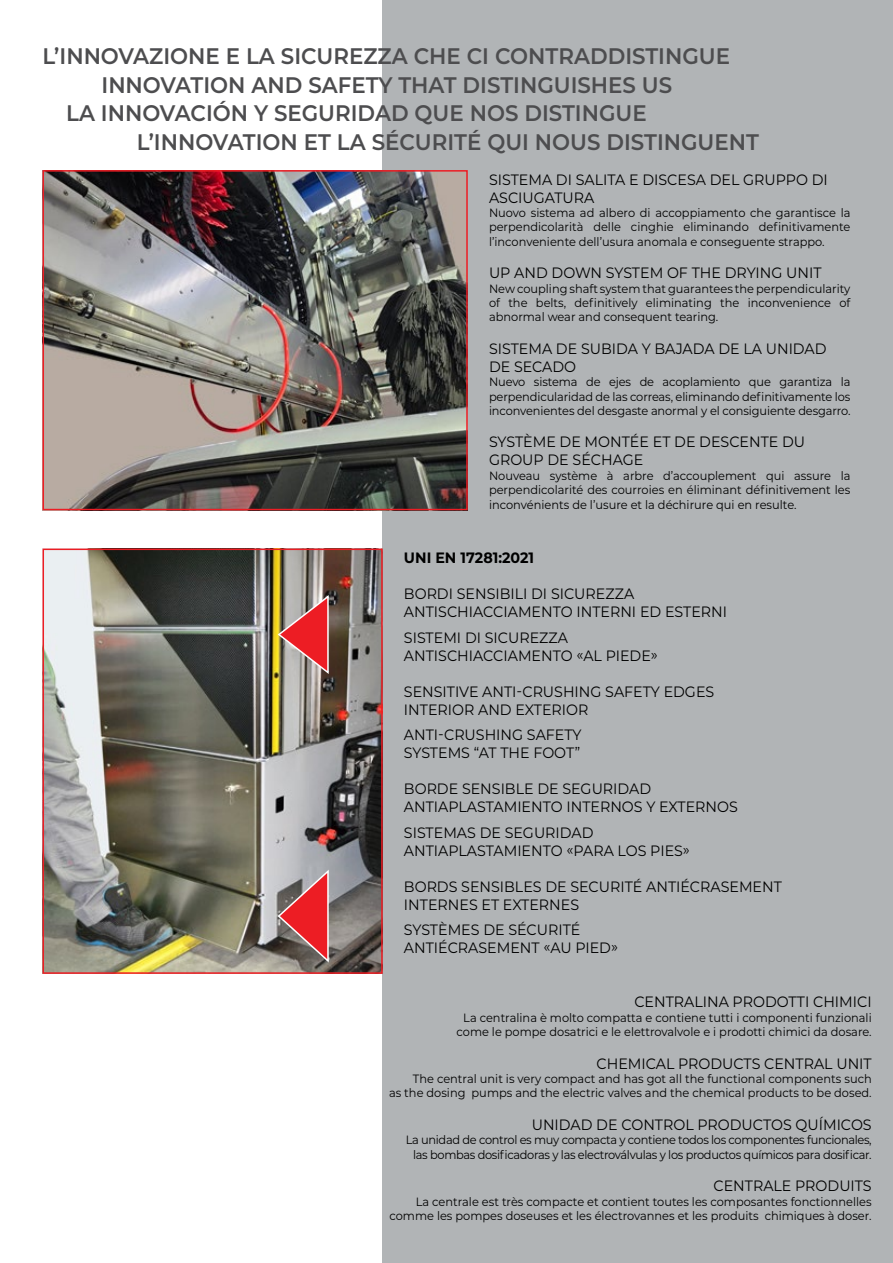
<style>
.page{position:relative;width:893px;height:1263px;background:#fff}
.page>*{position:absolute;margin:0;border:0;box-sizing:border-box;transform-origin:0 0}
.t1{font:600 22.5px "Montserrat";color:#4d4d4f;scale:.95 1}
.t2{font:15px "Montserrat";color:#000;scale:.95 1}
.t3{font:700 15px "Montserrat";color:#000;scale:.95 1}
.t4{font:12px/14.4px "Montserrat";color:#000;text-align:justify;scale:.95 1}
.t5{font:12px/14.4px "Montserrat";letter-spacing:-.03em;color:#000;text-align:right;scale:.95 1}
</style>
<div class="page">
<div style="left:383px;top:0;width:510px;height:1263px;background:#b1b4b6"></div>
<img style="left:46px;top:173px;width:419px;height:334px">
<div style="left:43px;top:170px;width:425px;height:340px;border:2px solid #ed1d24"></div>
<img style="left:46px;top:552px;width:334px;height:419px">
<div style="left:43px;top:549px;width:340px;height:425px;border:2px solid #ed1d24"></div>
<svg style="left:277px;top:593px;width:52px;height:82px;background:#c67067"></svg>
<svg style="left:277px;top:868px;width:52px;height:96px;background:#b45e5f"></svg>
<h1 class="t1" style="left:43px;top:40px;width:725px">L’INNOVAZIONE E LA SICUREZZA CHE CI CONTRADDISTINGUE</h1>
<h1 class="t1" style="left:102px;top:69px;width:602px">INNOVATION AND SAFETY THAT DISTINGUISHES US</h1>
<h1 class="t1" style="left:66px;top:97px;width:613px">LA INNOVACIÓN Y SEGURIDAD QUE NOS DISTINGUE</h1>
<h1 class="t1" style="left:137px;top:126px;width:656px">L’INNOVATION ET LA SÉCURITÉ QUI NOUS DISTINGUENT</h1>
<p class="t2" style="left:489px;top:169px;width:20px">Sistema</p>
<p class="t2" style="left:556px;top:169px;width:31px">di salita</p>
<p class="t2" style="left:629px;top:169px;width:25px">e discesa</p>
<p class="t2" style="left:710px;top:169px;width:11px">del</p>
<p class="t2" style="left:743px;top:169px;width:13px">gruppo</p>
<p class="t2" style="left:812px;top:169px;width:8px">di</p>
<p class="t2" style="left:489px;top:187px;width:12px">asciugatura</p>
<p class="t4" style="left:489px;top:205px;width:382px">Nuovo sistema ad albero di accoppiamento che garantisce la perpendicolarità delle cinghie eliminando definitivamente l’inconveniente dell’usura anomala e conseguente strappo.</p>
<p class="t2" style="left:489px;top:263px;width:40px">Up and</p>
<p class="t2" style="left:552px;top:263px;width:14px">down</p>
<p class="t2" style="left:606px;top:263px;width:11px">system</p>
<p class="t2" style="left:667px;top:263px;width:37px">of the</p>
<p class="t2" style="left:725px;top:263px;width:11px">drying</p>
<p class="t2" style="left:786px;top:263px;width:10px">unit</p>
<p class="t4" style="left:489px;top:281px;width:382px">New coupling shaft system that guarantees the perpendicularity of the belts, definitively eliminating the inconvenience of abnormal wear and consequent tearing.</p>
<p class="t2" style="left:489px;top:338px;width:20px">Sistema</p>
<p class="t2" style="left:556px;top:338px;width:38px">de subida</p>
<p class="t2" style="left:642px;top:338px;width:25px">y bajada</p>
<p class="t2" style="left:718px;top:338px;width:62px">delaunidad</p>
<p class="t2" style="left:489px;top:356px;width:39px">de secado</p>
<p class="t4" style="left:489px;top:374px;width:382px">Nuevo sistema de ejes de acoplamiento que garantiza la perpendicularidad de las correas, eliminando definitivamente los inconvenientes del desgaste anormal y el consiguiente desgarro.</p>
<p class="t2" style="left:489px;top:432px;width:21px">Système</p>
<p class="t2" style="left:560px;top:432px;width:39px">de mont</p>
<p class="t2" style="left:630px;top:432px;width:85px">éeet de descente</p>
<p class="t2" style="left:782px;top:432px;width:12px">du</p>
<p class="t2" style="left:489px;top:450px;width:13px">group</p>
<p class="t2" style="left:548px;top:450px;width:58px">de séchage</p>
<p class="t4" style="left:489px;top:468px;width:382px">Nouveau système à arbre d’accouplement qui assure la perpendicolarité des courroies en éliminant définitivement les inconvénients de l’usure et la déchirure qui en resulte.</p>
<p class="t3" style="left:404px;top:547px;width:138px">UNI EN 17281:2021</p>
<p class="t2" style="left:404px;top:583px;width:22px">Bordi</p>
<p class="t2" style="left:457px;top:583px;width:10px">sensibili</p>
<p class="t2" style="left:531px;top:583px;width:32px">di sicurezza</p>
<p class="t2" style="left:404px;top:601px;width:11px">antischiacciamento</p>
<p class="t2" style="left:576px;top:601px;width:10px">interni</p>
<p class="t2" style="left:640px;top:601px;width:37px">ed esterni</p>
<p class="t2" style="left:404px;top:627px;width:19px">Sistemi</p>
<p class="t2" style="left:465px;top:627px;width:32px">di sicurezza</p>
<p class="t2" style="left:404px;top:645px;width:11px">antischiacciamento</p>
<p class="t2" style="left:576px;top:645px;width:41px">«al piede</p>
<p class="t2" style="left:651px;top:645px;width:9px">»</p>
<p class="t2" style="left:404px;top:681px;width:19px">Sensitive</p>
<p class="t2" style="left:482px;top:681px;width:10px">anti</p>
<p class="t2" style="left:517px;top:681px;width:18px">-crushing</p>
<p class="t2" style="left:605px;top:681px;width:11px">safety</p>
<p class="t2" style="left:664px;top:681px;width:12px">edges</p>
<p class="t2" style="left:404px;top:699px;width:16px">Interior</p>
<p class="t2" style="left:478px;top:699px;width:13px">and</p>
<p class="t2" style="left:515px;top:699px;width:11px">exterior</p>
<p class="t2" style="left:404px;top:724px;width:54px">Anti -crushing</p>
<p class="t2" style="left:527px;top:724px;width:11px">safety</p>
<p class="t2" style="left:404px;top:742px;width:11px">systems</p>
<p class="t2" style="left:474px;top:742px;width:39px">“at the</p>
<p class="t2" style="left:533px;top:742px;width:12px">foot</p>
<p class="t2" style="left:575px;top:742px;width:7px">”</p>
<p class="t2" style="left:404px;top:778px;width:24px">Borde</p>
<p class="t2" style="left:462px;top:778px;width:11px">sensible</p>
<p class="t2" style="left:537px;top:778px;width:38px">de seguridad</p>
<p class="t2" style="left:404px;top:796px;width:11px">antiaplastamiento</p>
<p class="t2" style="left:566px;top:796px;width:11px">internos</p>
<p class="t2" style="left:646px;top:796px;width:25px">y externos</p>
<p class="t2" style="left:404px;top:822px;width:20px">Sistemas</p>
<p class="t2" style="left:480px;top:822px;width:38px">de seguridad</p>
<p class="t2" style="left:404px;top:840px;width:11px">antiaplastamiento</p>
<p class="t2" style="left:566px;top:840px;width:19px">«para</p>
<p class="t2" style="left:618px;top:840px;width:11px">los</p>
<p class="t2" style="left:650px;top:840px;width:9px">pies</p>
<p class="t2" style="left:683px;top:840px;width:9px">»</p>
<p class="t2" style="left:404px;top:876px;width:24px">Bords</p>
<p class="t2" style="left:461px;top:876px;width:11px">sensibles</p>
<p class="t2" style="left:545px;top:876px;width:37px">de securit</p>
<p class="t2" style="left:633px;top:876px;width:24px">é anti</p>
<p class="t2" style="left:680px;top:876px;width:22px">écrasement</p>
<p class="t2" style="left:404px;top:894px;width:11px">internes</p>
<p class="t2" style="left:481px;top:894px;width:34px">et externes</p>
<p class="t2" style="left:404px;top:919px;width:20px">Systèmes</p>
<p class="t2" style="left:483px;top:919px;width:56px">de sécurit</p>
<p class="t2" style="left:571px;top:919px;width:12px">é</p>
<p class="t2" style="left:404px;top:937px;width:10px">anti</p>
<p class="t2" style="left:438px;top:937px;width:22px">écrasement</p>
<p class="t2" style="left:543px;top:937px;width:44px">«au pied</p>
<p class="t2" style="left:611px;top:937px;width:9px">»</p>
<p class="t2" style="left:634px;top:992px;width:251px">CENTRALINA PRODOTTI CHIMICI</p>
<p class="t4" style="left:456px;top:1010px;width:439px;text-align:center">La centralina è molto compatta e contiene tutti i componenti funzionali come le pompe dosatrici e le elettrovalvole e i prodotti chimici da dosare.</p>
<p class="t2" style="left:596px;top:1053px;width:291px">CHEMICAL PRODUCTS CENTRAL UNIT</p>
<p class="t4" style="left:389px;top:1071px;width:510px;text-align:right">The central unit is very compact and has got all the functional components such<br>as the dosing pumps and the electric valves and the chemical products to be dosed.</p>
<p class="t2" style="left:532px;top:1114px;width:359px">UNIDAD DE CONTROL PRODUCTOS QUÍMICOS</p>
<p class="t5" style="left:406px;top:1132px;width:492px">La unidad de control es muy compacta y contiene todos los componentes funcionales, las bombas dosificadoras y las electroválvulas y los productos químicos para dosificar.</p>
<p class="t2" style="left:713px;top:1175px;width:22px">Centrale</p>
<p class="t2" style="left:795px;top:1175px;width:11px">produits</p>
<p class="t4" style="left:389px;top:1193px;width:509px;text-align:right">La centrale est très compacte et contient toutes les composantes fonctionnelles comme les pompes doseuses et les électrovannes et les produits chimiques à doser.</p>
</div>
